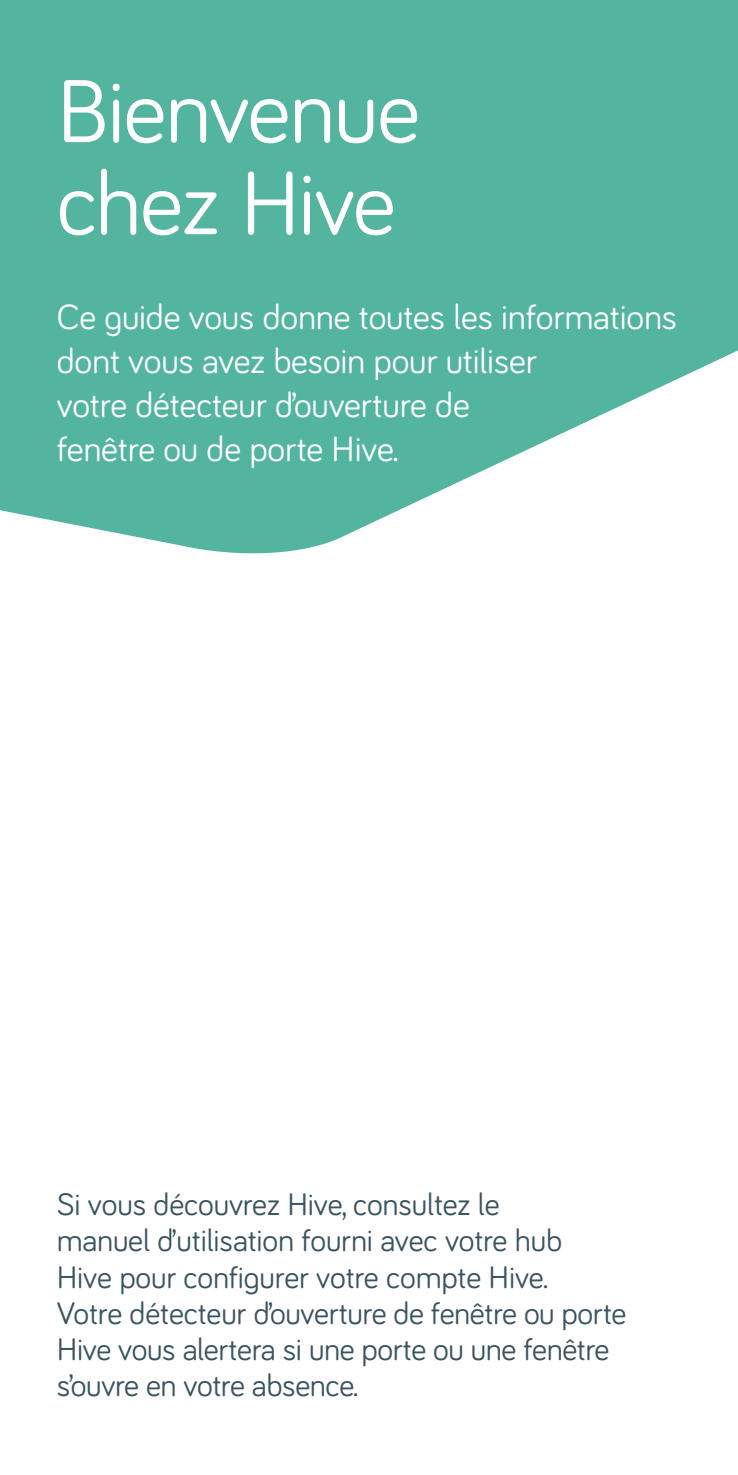
<style>
.page{position:relative;width:738px;height:1475px;background:#fff}
.page>*{position:absolute;margin:0;border:0;box-sizing:border-box;transform-origin:0 0}
.t1{font:92px/92px "Bariol";letter-spacing:-.015em;color:#fff}
.t2{font:36px/44px "Bariol";letter-spacing:-.005em;color:#fff}
.t3{font:32px/36px "Bariol";letter-spacing:-.005em;color:#395461}
</style>
<div class="page">
<svg style="left:0;top:160px;width:737px;height:394px;fill:#53b49f"></svg>
<div style="left:0;top:61px;width:737px;height:99px;background:#53b49f"></div>
<div style="left:0;top:0;width:737px;height:61px;background:#53b49f"></div>
<h1 class="t1" style="left:57px;top:61px;width:364px">Bienvenue chez Hive</h1>
<p class="t2" style="left:57px;top:293px;width:621px">Ce guide vous donne toutes les informations dont vous avez besoin pour utiliser<br>votre détecteur d’ouverture de<br>fenêtre ou de porte Hive.</p>
<p class="t3" style="left:57px;top:1184px;width:570px">Si vous découvrez Hive, consultez le<br>manuel d’utilisation fourni avec votre hub<br>Hive pour configurer votre compte Hive.<br>Votre détecteur d’ouverture de fenêtre ou porte Hive vous alertera si une porte ou une fenêtre s’ouvre en votre absence.</p>
</div>
